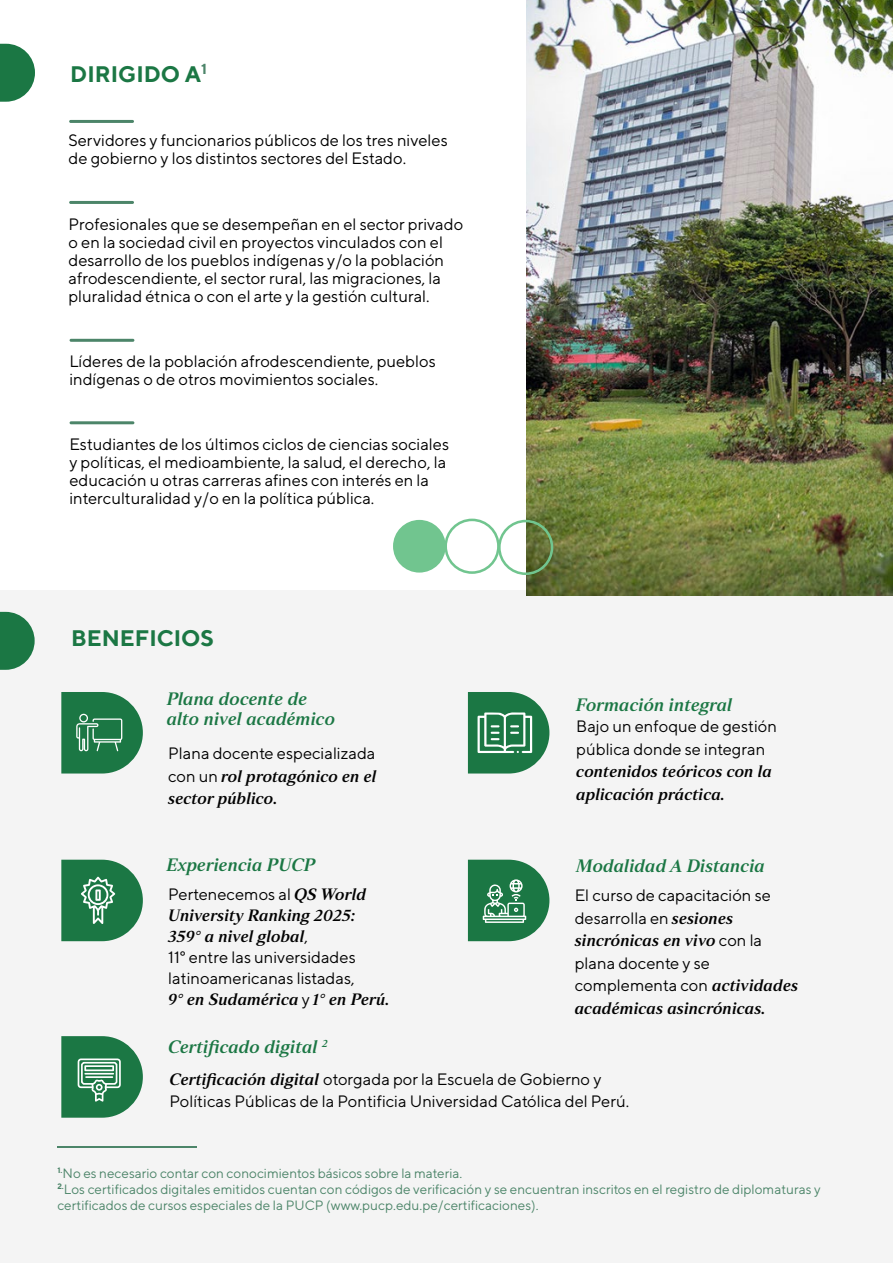
<style>
.page{position:relative;width:893px;height:1263px;background:#f4f4f4}
.page>*{position:absolute;margin:0;border:0;box-sizing:border-box;transform-origin:0 0}
.t1{font:700 22.5px "TT Norms";color:#1b7744}
.t2{font:18px/19.5px "Strato Pro Demi Bold It";color:#1b7744}
.t3{font:16.5px/18px "TT Norms";color:#000}
.t4{font:16.5px/22.5px "TT Norms";color:#020202}
.t5{font:16.5px/22.5px "Strato Pro Demi Bold It";color:#020202}
.t6{font:13.5px/16.2px "TT Norms";color:#4c8569}
.s1{font-family:"TT Norms"}
.s2{font-family:"Strato Pro Demi Bold It"}
.s3{color:#4c8469}
</style>
<div class="page">
<div style="left:0;top:0;width:891px;height:590px;background:#fff"></div>
<hr style="left:57px;top:1147px;width:140px;height:1px;background:#4c8569">
<svg style="left:0;top:612px;width:35px;height:58px"></svg>
<hr style="left:69px;top:120px;width:65px;height:3px;background:#4c8569">
<hr style="left:69px;top:201px;width:65px;height:3px;background:#4c8569">
<hr style="left:70px;top:339px;width:64px;height:3px;background:#4c8569">
<hr style="left:70px;top:421px;width:64px;height:3px;background:#4c8569">
<svg style="left:0;top:44px;width:35px;height:58px"></svg>
<img style="left:526px;top:0;width:367px;height:596px">
<div style="left:393px;top:520px;width:53px;height:53px;background:#71c58f;border-radius:50%"></div>
<div style="left:444px;top:519px;width:56px;height:55px;border:3px solid #71c58f;border-radius:50%"></div>
<div style="left:498px;top:520px;width:55px;height:55px;border:3px solid #71c58f;border-radius:50%"></div>
<svg style="left:61px;top:860px;width:82px;height:81px"></svg>
<svg style="left:468px;top:860px;width:81px;height:81px"></svg>
<svg style="left:61px;top:1036px;width:82px;height:82px"></svg>
<svg style="left:61px;top:692px;width:82px;height:81px"></svg>
<svg style="left:468px;top:692px;width:81px;height:81px"></svg>
<h1 class="t1" style="left:70px;top:60px;width:138px">DIRIGIDO A<sup>1</sup></h1>
<p class="t3" style="left:68px;top:131px;width:381px">Servidores y funcionarios públicos de los tres niveles de gobierno y los distintos sectores del Estado.</p>
<p class="t3" style="left:68px;top:215px;width:396px">Profesionales que se desempeñan en el sector privado o en la sociedad civil en proyectos vinculados con el desarrollo de los pueblos indígenas y/o la población afrodescendiente, el sector rural, las migraciones, la pluralidad étnica o con el arte y la gestión cultural.</p>
<p class="t3" style="left:69px;top:352px;width:368px">Líderes de la población afrodescendiente, pueblos indígenas o de otros movimientos sociales.</p>
<p class="t3" style="left:69px;top:434px;width:381px">Estudiantes de los últimos ciclos de ciencias sociales y políticas, el medioambiente, la salud, el derecho, la educación u otras carreras afines con interés en la interculturalidad y/o en la política pública.</p>
<h1 class="t1" style="left:71px;top:624px;width:144px">BENEFICIOS</h1>
<p class="t2" style="left:167px;top:689px;width:170px">Plana docente de alto nivel académico</p>
<p class="t4" style="left:168px;top:742px;width:209px">Plana docente especializada</p>
<p class="t5" style="left:168px;top:764px;width:210px"><span class="s1">con un</span> rol protagónico en el sector público.</p>
<p class="t2" style="left:166px;top:855px;width:150px">Experiencia PUCP</p>
<p class="t4" style="left:168px;top:883px;width:200px">Pertenecemos al <span class="s2">QS World</span></p>
<p class="t5" style="left:168px;top:905px;width:189px;line-height:21px">University Ranking 2025:<br>359° a nivel global<span class="s1">,</span></p>
<p class="t4" style="left:168px;top:946px;width:189px;line-height:21px">11° entre las universidades latinoamericanas listadas,</p>
<p class="t5" style="left:168px;top:988px;width:223px">9° en Sudamérica <span class="s1">y</span> 1° en Perú.</p>
<p class="t2" style="left:168px;top:1036px;width:161px">Certificado digital <sup>2</sup></p>
<p class="t2" style="left:576px;top:695px;width:158px">Formación integral</p>
<p class="t4" style="left:576px;top:715px;width:202px">Bajo un enfoque de gestión pública donde se integran</p>
<p class="t5" style="left:576px;top:760px;width:197px">contenidos teóricos con la aplicación práctica.</p>
<p class="t2" style="left:576px;top:856px;width:190px">Modalidad A Distancia</p>
<p class="t4" style="left:575px;top:884px;width:198px">El curso de capacitación se desarrolla en <span class="s2">sesiones</span></p>
<p class="t5" style="left:575px;top:929px;width:189px">sincrónicas en vivo <span class="s1">con la</span></p>
<p class="t4" style="left:575px;top:951px;width:225px">plana docente y se complementa con <span class="s2">actividades</span></p>
<p class="t5" style="left:575px;top:997px;width:193px">académicas asincrónicas.</p>
<p class="t4" style="left:170px;top:1067px;width:461px"><span class="s2">Certificación digital</span> otorgada por la Escuela de Gobierno y<br>Políticas Públicas de la Pontificia Universidad Católica del Perú.</p>
<p class="t6" style="left:57px;top:1164px;width:765px"><sup>1.</sup><span class="s3">No es necesario contar con conocimientos básicos sobre la materia.<br></span><sup>2.</sup>Los certificados digitales emitidos cuentan con códigos de verificación y se encuentran inscritos en el registro de diplomaturas y certificados de cursos especiales de la PUCP (www.pucp.edu.pe/certificaciones).</p>
</div>
